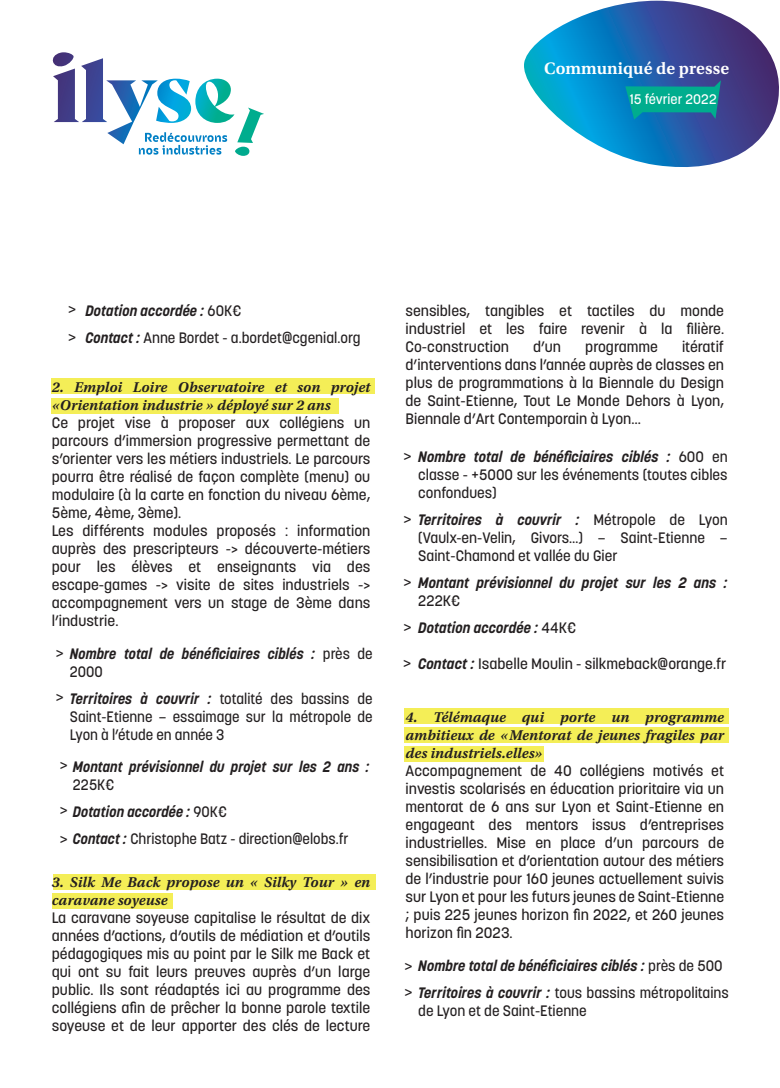
<style>
.page{position:relative;width:780px;height:1088px;background:#fff}
.page>*{position:absolute;margin:0;border:0;box-sizing:border-box;transform-origin:0 0}
.t1{font:17.5px "Utopia Std Semibold Capt";color:#fff}
.t2{font:500 15px/18px "Korolev";color:#231f20;text-align:justify}
.t3{font:15px/18px "Utopia Std Semibold Capt It";color:#231f20}
.t4{font:italic 700 15px/27px "Korolev";color:#231f20}
.t5{font:500 15px/18px "Korolev";color:#231f20;text-align:justify;scale:.96 1}
.t6{font:italic 700 15px/18px "Korolev";color:#231f20;scale:.96 1}
.t7{font:15px "Utopia Std Semibold Capt It";color:#231f20;scale:.96 1}
.t8{font:500 13.75px "Korolev";color:#fff}
.s1{font-weight:700;font-style:italic}
.s2{font-weight:500;font-style:normal}
.s3{font-family:"Utopia Std Semibold Capt It";font-weight:400}
.s4{font-family:"Utopia Std Semibold Capt It";font-weight:400;font-style:normal}
</style>
<div class="page">
<div style="left:51px;top:398px;width:288px;height:16px;background:#f4ee57"></div>
<div style="left:51px;top:378px;width:323px;height:16px;background:#f4ee57"></div>
<svg style="left:52px;top:52px;width:212px;height:104px"></svg>
<svg style="left:524px;top:1px;width:255px;height:166px"></svg>
<div style="left:53px;top:874px;width:322px;height:16px;background:#f4ee57"></div>
<div style="left:53px;top:893px;width:120px;height:16px;background:#f4ee57"></div>
<div style="left:404px;top:707px;width:325px;height:16px;background:#f4ee57"></div>
<div style="left:404px;top:727px;width:325px;height:16px;background:#f4ee57"></div>
<div style="left:404px;top:746px;width:140px;height:16px;background:#f4ee57"></div>
<svg style="left:625px;top:80px;width:95px;height:40px;background:#0c8f98"></svg>
<p class="t1" style="left:544px;top:59px;width:186px">Communiqué de presse</p>
<p class="t8" style="left:629px;top:90px;width:88px">15 février 2022</p>
<p class="t3" style="left:67px;top:295px;width:10px;line-height:27.8px">&gt; &gt;</p>
<p class="t2" style="left:85px;top:297px;width:276px;line-height:27px"><span class="s1">Dotation accordée :</span> 60K€<br><span class="s1">Contact :</span> Anne Bordet - a.bordet@cgenial.org</p>
<p class="t3" style="left:52px;top:378px;width:320px">2. Emploi Loire Observatoire et son projet «Orientation industrie » déployé sur 2 ans</p>
<p class="t2" style="left:52px;top:414px;width:320px;text-align:left">Ce projet vise à proposer aux collégiens un parcours d’immersion progressive permettant de s’orienter vers les métiers industriels. Le parcours pourra être réalisé de façon complète (menu) ou modulaire (à la carte en fonction du niveau 6ème, 5ème, 4ème, 3ème).<br>Les différents modules proposés : information auprès des prescripteurs -&gt; découverte-métiers pour les élèves et enseignants via des escape-games -&gt; visite de sites industriels -&gt; accompagnement vers un stage de 3ème dans l’industrie.</p>
<p class="t6" style="left:70px;top:644px;width:317px">Nombre total de bénéficiaires ciblés : <span class="s2">près de<br>2000</span></p>
<p class="t5" style="left:70px;top:689px;width:317px"><span class="s1">Territoires à couvrir :</span> totalité des bassins de Saint-Etienne – essaimage sur la métropole de Lyon à l’étude en année 3</p>
<p class="t7" style="left:55px;top:644px;width:10px">&gt;</p>
<p class="t7" style="left:55px;top:688px;width:10px">&gt;</p>
<p class="t6" style="left:73px;top:757px;width:311px">Montant prévisionnel du projet sur les 2 ans :</p>
<p class="t6" style="left:73px;top:771px;width:162px;line-height:27px"><span class="s2">225K€<br></span>Dotation accordée : <span class="s2">90K€</span></p>
<p class="t7" style="left:59px;top:756px;width:10px">&gt;</p>
<p class="t7" style="left:59px;top:800px;width:10px">&gt;</p>
<p class="t5" style="left:59px;top:829px;width:303px"><span class="s3">&gt;</span> <span class="s1">Contact :</span> Christophe Batz - direction@elobs.fr</p>
<p class="t3" style="left:52px;top:873px;width:320px">3. Silk Me Back propose un « Silky Tour » en caravane soyeuse</p>
<p class="t2" style="left:52px;top:909px;width:320px">La caravane soyeuse capitalise le résultat de dix années d’actions, d’outils de médiation et d’outils pédagogiques mis au point par le Silk me Back et qui ont su fait leurs preuves auprès d’un large public. Ils sont réadaptés ici au programme des collégiens afin de prêcher la bonne parole textile soyeuse et de leur apporter des clés de lecture</p>
<p class="t2" style="left:405px;top:301px;width:320px">sensibles, tangibles et tactiles du monde industriel et les faire revenir à la filière.<br>Co-construction</p>
<p class="t2" style="left:405px;top:337px;width:320px;text-indent:276px">itératif d’interventions dans l’année auprès de classes en plus de programmations à la Biennale du Design de Saint-Etienne, Tout Le Monde Dehors à Lyon, Biennale d’Art Contemporain à Lyon…</p>
<p class="t2" style="left:533px;top:337px;width:29px">d’un</p>
<p class="t2" style="left:585px;top:337px;width:74px">programme</p>
<p class="t2" style="left:418px;top:447px;width:311px"><span class="s1">Nombre total de bénéficiaires ciblés :</span> 600 en classe - +5000 sur les événements (toutes cibles confondues)</p>
<p class="t2" style="left:418px;top:510px;width:311px"><span class="s1">Territoires à couvrir :</span> Métropole de Lyon (Vaulx-en-Velin, Givors…) – Saint-Etienne – Saint-Chamond et vallée du Gier</p>
<p class="t4" style="left:418px;top:569px;width:311px">Montant prévisionnel du projet sur les 2 ans :</p>
<p class="t4" style="left:418px;top:587px;width:159px"><span class="s2">222K€<br></span>Dotation accordée : <span class="s2">44K€</span></p>
<p class="t3" style="left:403px;top:446px;width:10px">&gt;</p>
<p class="t3" style="left:403px;top:509px;width:10px">&gt;</p>
<p class="t3" style="left:403px;top:572px;width:10px">&gt;</p>
<p class="t3" style="left:403px;top:617px;width:10px">&gt;</p>
<p class="t3" style="left:402px;top:653px;width:10px">&gt;</p>
<p class="t2" style="left:418px;top:655px;width:310px"><span class="s1">Contact :</span> Isabelle Moulin - silkmeback@orange.fr</p>
<p class="t3" style="left:405px;top:708px;width:320px;text-align:justify">4. Télémaque qui porte un programme ambitieux de «Mentorat de jeunes fragiles par des industriels.elles»</p>
<p class="t2" style="left:405px;top:761px;width:320px">Accompagnement de 40 collégiens motivés et investis scolarisés en éducation prioritaire via un mentorat de 6 ans sur Lyon et Saint-Etienne en engageant des mentors issus d’entreprises industrielles. Mise en place d’un parcours de sensibilisation et d’orientation autour des métiers de l’industrie pour 160 jeunes actuellement suivis sur Lyon et pour les futurs jeunes de Saint-Etienne ; puis 225 jeunes horizon fin 2022, et 260 jeunes horizon fin 2023.</p>
<p class="t4" style="left:404px;top:952px;width:326px"><span class="s4">&gt;</span> Nombre total de bénéficiaires ciblés : <span class="s2">près de 500 </span><span class="s4">&gt;</span> Territoires à couvrir : <span class="s2">tous bassins métropolitains</span></p>
<p class="t2" style="left:418px;top:1001px;width:170px">de Lyon et de Saint-Etienne</p>
</div>
